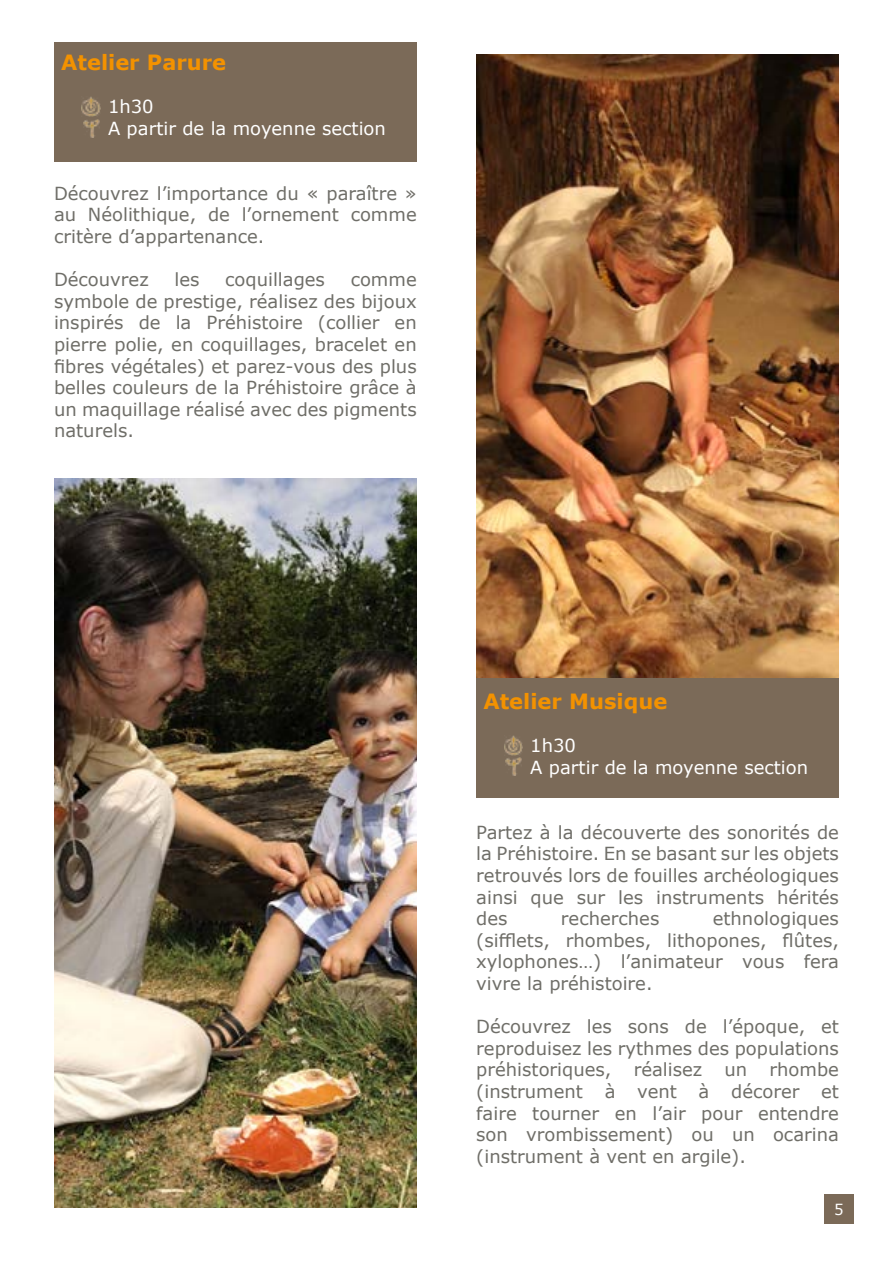
<style>
.page{position:relative;width:893px;height:1263px;background:#fff}
.page>*{position:absolute;margin:0;border:0;box-sizing:border-box;transform-origin:0 0}
.t1{font:700 21px "Verdana";color:#f39200}
.t2{font:18px/21.6px "Verdana";color:#6f6e68;text-align:justify}
.t3{font:18px/21.6px "Verdana";color:#fff}
.t4{font:15px "Verdana";color:#fff}
</style>
<div class="page">
<div style="left:824px;top:1194px;width:30px;height:30px;background:#7b6a58"></div>
<div style="left:476px;top:678px;width:363px;height:120px;background:#7b6a58"></div>
<div style="left:54px;top:42px;width:363px;height:120px;background:#7b6a58"></div>
<img style="left:476px;top:54px;width:363px;height:624px">
<img style="left:54px;top:478px;width:363px;height:730px">
<img style="left:83px;top:119px;width:17px;height:19px">
<img style="left:82px;top:97px;width:19px;height:20px">
<img style="left:505px;top:757px;width:17px;height:19px">
<img style="left:504px;top:735px;width:19px;height:20px">
<p class="t1" style="left:61px;top:48px;width:166px">Atelier Parure</p>
<p class="t3" style="left:108px;top:96px;width:279px">1h30<br>A partir de la moyenne section</p>
<p class="t2" style="left:54px;top:182px;width:364px">Découvrez l’importance du « paraître » au Néolithique, de l’ornement comme critère d’appartenance.</p>
<p class="t2" style="left:54px;top:269px;width:96px">Découvrez</p>
<p class="t2" style="left:174px;top:269px;width:27px">les</p>
<p class="t2" style="left:225px;top:269px;width:101px">coquillages</p>
<p class="t2" style="left:54px;top:269px;width:364px;text-indent:297px">comme symbole de prestige, réalisez des bijoux inspirés de la Préhistoire (collier en pierre polie, en coquillages, bracelet en fibres végétales) et parez-vous des plus belles couleurs de la Préhistoire grâce à un maquillage réalisé avec des pigments naturels.</p>
<p class="t1" style="left:483px;top:687px;width:185px">Atelier Musique</p>
<p class="t3" style="left:530px;top:735px;width:279px">1h30<br>A partir de la moyenne section</p>
<p class="t2" style="left:476px;top:821px;width:364px">Partez à la découverte des sonorités de la Préhistoire. En se basant sur les objets retrouvés lors de fouilles archéologiques ainsi que sur les instruments hérités des</p>
<p class="t2" style="left:476px;top:908px;width:364px;text-indent:236px">ethnologiques (sifflets, rhombes, lithopones, flûtes, xylophones…) l’animateur vous fera vivre la préhistoire.</p>
<p class="t2" style="left:476px;top:1016px;width:364px">Découvrez les sons de l’époque, et reproduisez les rythmes des populations préhistoriques, réalisez un rhombe (instrument à vent à décorer et faire tourner en l’air pour entendre son vrombissement) ou un ocarina (instrument à vent en argile).</p>
<p class="t2" style="left:561px;top:908px;width:100px">recherches</p>
<p class="t4" style="left:834px;top:1199px;width:11px">5</p>
</div>
